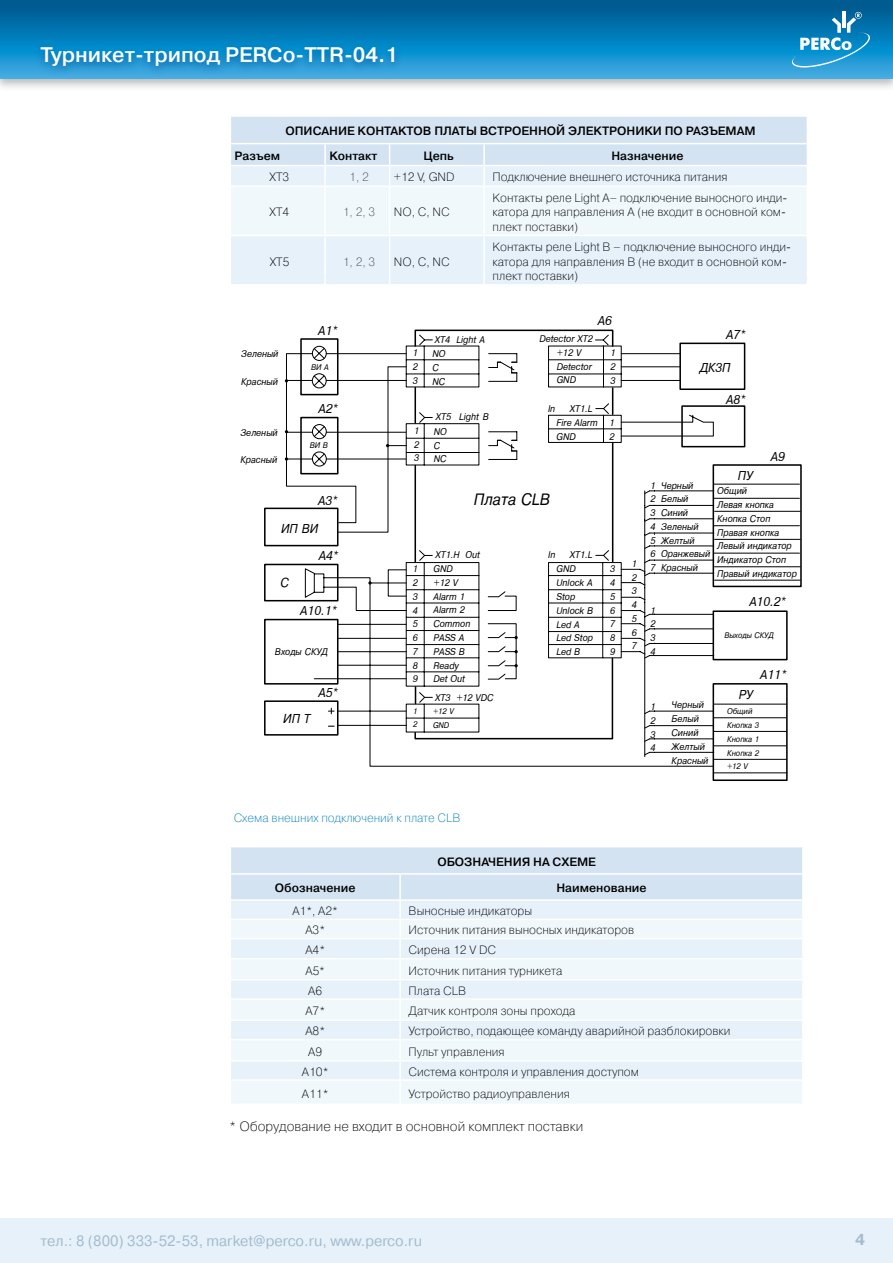
<style>
.page{position:relative;width:893px;height:1263px;background:#fff}
.page>*{position:absolute;margin:0;border:0;box-sizing:border-box;transform-origin:0 0}
.t1{font:700 21px "Pragmatica Light C";color:#fff}
.t2{font:italic 15.6px "Pragmatica";color:#000;scale:.9 1}
.t3{font:15px "Pragmatica C";color:#a5bccf}
.t4{font:700 15px "Pragmatica";color:#a5bccf}
.t5{font:13.5px "Pragmatica Light C";color:#000}
.t6{font:italic 12.3px "Pragmatica";color:#000;scale:.9 1}
.t7{font:12px/14.4px "Pragmatica Light C";color:#000}
.t8{font:700 12px "Pragmatica Light C";color:#000}
.t9{font:12px "Pragmatica Light C";color:#007ebc}
.t10{font:12px "Pragmatica Light C";color:#524f4e}
.t11{font:italic 9.15px/13.8px "Pragmatica";color:#000;scale:.9 1}
.t12{font:italic 7.8px/13.8px "Pragmatica";color:#000;scale:.9 1}
.t13{font:italic 7.65px "Pragmatica";color:#000;scale:.9 1}
</style>
<div class="page">
<div style="left:0;top:0;width:893px;height:92px;background:#535556;opacity:.41"></div>
<svg style="left:0;top:0;width:893px;height:79px"></svg>
<div style="left:0;top:1219px;width:893px;height:44px;background:#e6f1fa"></div>
<div style="left:231px;top:236px;width:576px;height:48px;background:#e6f1fa"></div>
<svg style="left:231px;top:116px;width:576px;height:119px"></svg>
<hr style="left:324px;top:236px;width:2px;height:48px;background:#fff">
<hr style="left:389px;top:236px;width:1px;height:48px;background:#fff">
<hr style="left:483px;top:236px;width:2px;height:48px;background:#fff">
<hr style="left:230px;top:185px;width:95px;height:2px;background:#fff">
<hr style="left:325px;top:185px;width:65px;height:2px;background:#fff">
<hr style="left:324px;top:187px;width:2px;height:48px;background:#fff">
<hr style="left:390px;top:185px;width:94px;height:2px;background:#fff">
<hr style="left:389px;top:187px;width:1px;height:48px;background:#fff">
<hr style="left:484px;top:185px;width:324px;height:2px;background:#fff">
<hr style="left:483px;top:187px;width:2px;height:48px;background:#fff">
<svg style="left:264px;top:338px;width:538px;height:443px"></svg>
<svg style="left:406px;top:345px;width:395px;height:428px"></svg>
<svg style="left:286px;top:353px;width:128px;height:403px"></svg>
<svg style="left:285px;top:457px;width:3px;height:4px"></svg>
<svg style="left:337px;top:366px;width:70px;height:167px"></svg>
<svg style="left:414px;top:329px;width:200px;height:239px"></svg>
<svg style="left:305px;top:568px;width:409px;height:199px"></svg>
<div style="left:312px;top:346px;width:15px;height:15px;border:1px solid #000;border-radius:50%"></div>
<svg style="left:313px;top:347px;width:13px;height:13px"></svg>
<div style="left:312px;top:373px;width:15px;height:15px;border:1px solid #000;border-radius:50%"></div>
<svg style="left:313px;top:374px;width:13px;height:13px"></svg>
<div style="left:312px;top:424px;width:15px;height:15px;border:1px solid #000;border-radius:50%"></div>
<svg style="left:313px;top:425px;width:13px;height:13px"></svg>
<div style="left:312px;top:451px;width:15px;height:16px;border:1px solid #000;border-radius:50%"></div>
<svg style="left:313px;top:453px;width:13px;height:12px"></svg>
<svg style="left:419px;top:334px;width:295px;height:369px"></svg>
<svg style="left:368px;top:581px;width:4px;height:4px"></svg>
<svg style="left:328px;top:591px;width:190px;height:123px"></svg>
<svg style="left:231px;top:847px;width:572px;height:256px"></svg>
<hr style="left:400px;top:1079px;width:404px;height:2px;background:#fff">
<hr style="left:399px;top:1081px;width:2px;height:22px;background:#fff">
<hr style="left:802px;top:1081px;width:2px;height:22px;background:#fff">
<svg style="left:792px;top:12px;width:78px;height:57px"></svg>
<div style="left:33px;top:43px;width:369px;height:35px;background:#00579f;opacity:.75"></div>
<h1 class="t1" style="left:40px;top:44px;width:359px">Турникет-трипод PERCo-TTR-04.1</h1>
<p class="t8" style="left:285px;top:125px;width:472px">ОПИСАНИЕ КОНТАКТОВ ПЛАТЫ ВСТРОЕННОЙ ЭЛЕКТРОНИКИ ПО РАЗЪЕМАМ</p>
<p class="t8" style="left:235px;top:149px;width:47px">Разъем</p>
<p class="t8" style="left:329px;top:149px;width:50px">Контакт</p>
<p class="t8" style="left:423px;top:149px;width:32px">Цепь</p>
<p class="t8" style="left:611px;top:149px;width:74px">Назначение</p>
<p class="t7" style="left:270px;top:171px;width:21px">ХТ3</p>
<p class="t10" style="left:349px;top:173px;width:21px">1, 2</p>
<p class="t7" style="left:394px;top:171px;width:62px">+12 V, GND</p>
<p class="t7" style="left:493px;top:171px;width:236px">Подключение внешнего источника питания</p>
<p class="t7" style="left:270px;top:206px;width:21px">ХТ4</p>
<p class="t10" style="left:343px;top:208px;width:34px">1, 2, 3</p>
<p class="t7" style="left:394px;top:206px;width:57px">NO, C, NC</p>
<p class="t7" style="left:493px;top:191px;width:296px">Контакты реле Light A– подключение выносного инди&shy;катора для направления A (не входит в основной ком&shy;плект поставки)</p>
<p class="t7" style="left:270px;top:255px;width:21px">ХТ5</p>
<p class="t10" style="left:343px;top:257px;width:34px">1, 2, 3</p>
<p class="t7" style="left:394px;top:255px;width:57px">NO, С, NС</p>
<p class="t7" style="left:493px;top:241px;width:300px">Контакты реле Light B – подключение выносного инди&shy;катора для направления B (не входит в основной ком&shy;плект поставки)</p>
<p class="t6" style="left:318px;top:326px;width:23px">A1*</p>
<p class="t11" style="left:435px;top:333px;width:57px">XT4 Light A</p>
<p class="t6" style="left:598px;top:316px;width:17px">A6</p>
<p class="t11" style="left:539px;top:333px;width:61px">Detector XT2</p>
<p class="t6" style="left:726px;top:330px;width:23px">A7*</p>
<p class="t11" style="left:241px;top:348px;width:43px">Зеленый</p>
<p class="t11" style="left:241px;top:375px;width:42px">Красный</p>
<p class="t11" style="left:240px;top:426px;width:43px">Зеленый</p>
<p class="t11" style="left:240px;top:454px;width:42px">Красный</p>
<p class="t12" style="left:311px;top:361px;width:21px">ВИ А</p>
<p class="t6" style="left:318px;top:403px;width:23px">A2*</p>
<p class="t12" style="left:310px;top:439px;width:22px">ВИ В</p>
<p class="t6" style="left:318px;top:495px;width:23px">A3*</p>
<p class="t6" style="left:281px;top:523px;width:43px">ИП ВИ</p>
<p class="t6" style="left:281px;top:577px;width:11px">С</p>
<p class="t6" style="left:319px;top:550px;width:23px">A4*</p>
<p class="t6" style="left:300px;top:606px;width:42px">A10.1*</p>
<p class="t11" style="left:275px;top:645px;width:61px">Входы СКУД</p>
<p class="t6" style="left:318px;top:688px;width:23px">A5*</p>
<p class="t6" style="left:283px;top:713px;width:32px">ИП Т</p>
<p class="t11" style="left:413px;top:347px;width:7px;text-align:justify">1<br>2<br>3</p>
<p class="t11" style="left:433px;top:348px;width:16px">NO<br>C<br>NC</p>
<p class="t11" style="left:557px;top:346px;width:41px">+12 V<br>Detector<br>GND</p>
<p class="t11" style="left:610px;top:347px;width:7px;text-align:justify">1<br>2<br>3</p>
<p class="t11" style="left:436px;top:411px;width:61px">XT5 Light B</p>
<p class="t11" style="left:414px;top:424px;width:7px;text-align:justify">1<br>2<br>3</p>
<p class="t11" style="left:434px;top:425px;width:16px">NO<br>C<br>NC</p>
<p class="t11" style="left:548px;top:403px;width:10px">In</p>
<p class="t11" style="left:570px;top:403px;width:27px">XT1.L</p>
<p class="t11" style="left:556px;top:416px;width:47px">Fire Alarm<br>GND</p>
<p class="t11" style="left:610px;top:416px;width:7px">1<br>2</p>
<h2 class="t2" style="left:474px;top:493px;width:86px">Плата CLB</h2>
<p class="t11" style="left:435px;top:549px;width:51px">XT1.H Out</p>
<p class="t11" style="left:413px;top:563px;width:7px;text-align:justify">1<br>2<br>3<br>4<br>5<br>6<br>7<br>8<br>9</p>
<p class="t11" style="left:434px;top:562px;width:42px">GND +12 V<br>Alarm 1<br>Alarm 2<br>Common<br>PASS A<br>PASS B<br>Ready<br>Det Out</p>
<p class="t11" style="left:435px;top:692px;width:66px">XT3 +12 VDC</p>
<p class="t12" style="left:433px;top:705px;width:25px">+12 V<br>GND</p>
<p class="t12" style="left:413px;top:704px;width:6px">1<br>2</p>
<p class="t11" style="left:548px;top:549px;width:10px">In</p>
<p class="t11" style="left:570px;top:549px;width:27px">XT1.L</p>
<p class="t11" style="left:556px;top:563px;width:42px">GND<br>Unlock A<br>Stop<br>Unlock B<br>Led A<br>Led Stop<br>Led B</p>
<p class="t11" style="left:610px;top:563px;width:7px;text-align:justify">3<br>4<br>5<br>6<br>7<br>8<br>9</p>
<p class="t6" style="left:700px;top:362px;width:36px">ДК3П</p>
<p class="t6" style="left:726px;top:394px;width:23px">A8*</p>
<p class="t11" style="left:632px;top:557px;width:7px;text-align:justify">1<br>2<br>3<br>4<br>5<br>6<br>7</p>
<p class="t6" style="left:738px;top:470px;width:18px">ПУ</p>
<p class="t6" style="left:771px;top:452px;width:17px">A9</p>
<p class="t11" style="left:650px;top:479px;width:7px;text-align:justify">1<br>2<br>3<br>4<br>5<br>6<br>7</p>
<p class="t11" style="left:650px;top:604px;width:7px;text-align:justify">1<br>2<br>3<br>4</p>
<p class="t11" style="left:661px;top:479px;width:56px">Черный<br>Белый<br>Синий<br>Зеленый<br>Желтый<br>Оранжевый<br>Красный</p>
<p class="t11" style="left:717px;top:485px;width:90px">Общий<br>Левая кнопка<br>Кнопка Стоп<br>Правая кнопка<br>Левый индикатор<br>Индикатор Стоп<br>Правый индикатор</p>
<p class="t6" style="left:749px;top:596px;width:42px">A10.2*</p>
<p class="t13" style="left:724px;top:632px;width:57px">Выходы СКУД</p>
<p class="t6" style="left:760px;top:669px;width:31px">A11*</p>
<p class="t11" style="left:650px;top:701px;width:7px;text-align:justify">1<br>2<br>3<br>4</p>
<p class="t11" style="left:672px;top:699px;width:42px">Черный<br>Белый<br>Синий<br>Желтый<br>Красный</p>
<p class="t6" style="left:739px;top:690px;width:17px">РУ</p>
<p class="t12" style="left:727px;top:705px;width:37px">Общий<br>Кнопка 3<br>Кнопка 1<br>Кнопка 2 +12 V</p>
<p class="t9" style="left:234px;top:813px;width:228px">Схема внешних подключений к плате CLB</p>
<p class="t8" style="left:437px;top:855px;width:160px">ОБОЗНАЧЕНИЯ НА СХЕМЕ</p>
<p class="t8" style="left:275px;top:882px;width:82px">Обозначение</p>
<p class="t8" style="left:556px;top:882px;width:92px">Наименование</p>
<p class="t7" style="left:292px;top:905px;width:47px">A1*, A2*</p>
<p class="t7" style="left:409px;top:905px;width:125px">Выносные индикаторы</p>
<p class="t7" style="left:305px;top:924px;width:21px">A3*</p>
<p class="t7" style="left:409px;top:924px;width:227px">Источник питания выносных индикаторов</p>
<p class="t7" style="left:305px;top:944px;width:21px">A4*</p>
<p class="t7" style="left:409px;top:944px;width:89px">Сирена 12 V DC</p>
<p class="t7" style="left:305px;top:964px;width:21px">A5*</p>
<p class="t7" style="left:409px;top:964px;width:155px">Источник питания турникета</p>
<p class="t7" style="left:308px;top:984px;width:15px">A6</p>
<p class="t7" style="left:409px;top:984px;width:59px">Плата CLB</p>
<p class="t7" style="left:305px;top:1005px;width:21px">A7*</p>
<p class="t7" style="left:409px;top:1005px;width:168px">Датчик контроля зоны прохода</p>
<p class="t7" style="left:305px;top:1025px;width:21px">A8*</p>
<p class="t7" style="left:409px;top:1025px;width:323px">Устройство, подающее команду аварийной разблокировки</p>
<p class="t7" style="left:308px;top:1045px;width:15px">A9</p>
<p class="t7" style="left:409px;top:1045px;width:97px">Пульт управления</p>
<p class="t7" style="left:302px;top:1065px;width:28px">A10*</p>
<p class="t7" style="left:409px;top:1065px;width:232px">Система контроля и управления доступом</p>
<p class="t7" style="left:302px;top:1087px;width:28px">A11*</p>
<p class="t7" style="left:409px;top:1087px;width:163px">Устройство радиоуправления</p>
<p class="t5" style="left:230px;top:1121px;width:355px">* Оборудование не входит в основной комплект поставки</p>
<p class="t3" style="left:40px;top:1235px;width:383px">тел.: 8 (800) 333-52-53, market@perco.ru, www.perco.ru</p>
<p class="t4" style="left:855px;top:1234px;width:11px">4</p>
</div>
